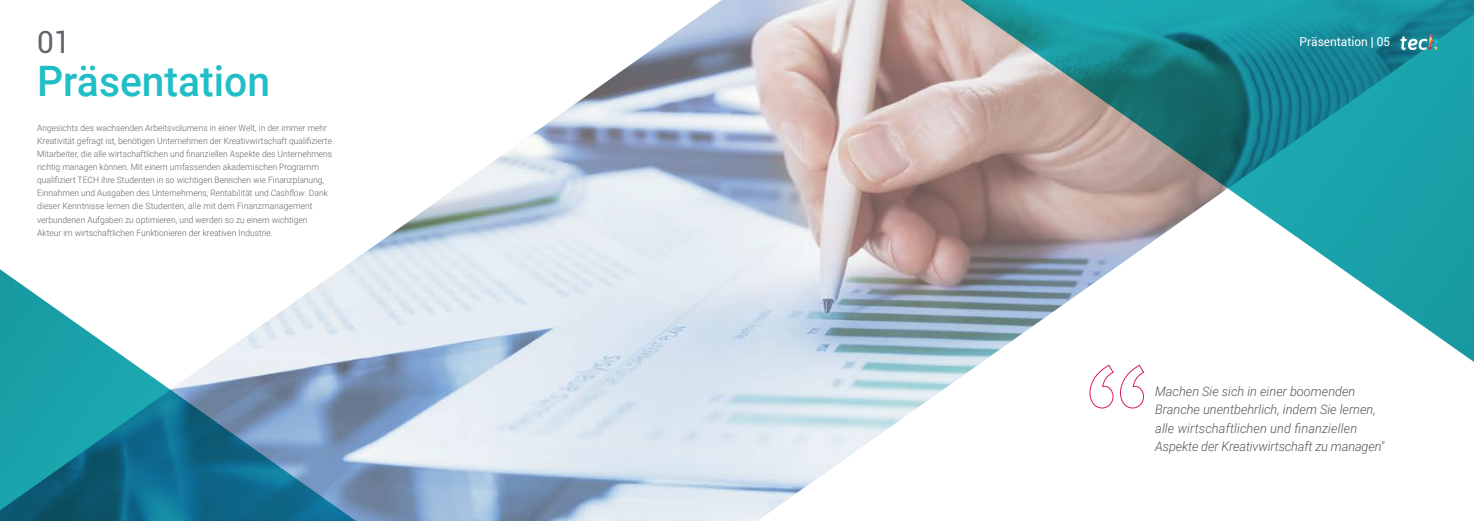
<style>
.page{position:relative;width:1474px;height:521px;background:#fff}
.page>*{position:absolute;margin:0;border:0;box-sizing:border-box;transform-origin:0 0}
.t1{font:500 42px "Roboto";color:#20bec6}
.t2{font:30.62px "Roboto";color:#61646a}
.t3{font:italic 300 13.12px/18.4px "Roboto";color:#52555b}
.t4{font:12.25px "Roboto";color:#fff}
.t5{font:300 8.75px/13.1px "Roboto";color:#61646a}
.s1{font-style:italic}
</style>
<div class="page">
<img style="left:354px;top:0;width:791px;height:521px">
<svg style="left:0;top:260px;width:373px;height:261px"></svg>
<svg style="left:943px;top:0;width:530px;height:371px"></svg>
<svg style="left:1089px;top:364px;width:55px;height:45px"></svg>
<svg style="left:1400px;top:34px;width:38px;height:17px"></svg>
<h2 class="t2" style="left:37px;top:21px;width:35px">01</h2>
<h3 class="t4" style="left:1299px;top:33px;width:92px">Präsentation | 05</h3>
<h1 class="t1" style="left:37px;top:52px;width:234px">Präsentation</h1>
<p class="t5" style="left:37px;top:121px;width:296px">Angesichts des wachsenden Arbeitsvolumens in einer Welt, in der immer mehr Kreativität gefragt ist, benötigen Unternehmen der Kreativwirtschaft qualifizierte Mitarbeiter, die alle wirtschaftlichen und finanziellen Aspekte des Unternehmens richtig managen können. Mit einem umfassenden akademischen Programm qualifiziert TECH ihre Studenten in so wichtigen Bereichen wie Finanzplanung, Einnahmen und Ausgaben des Unternehmens, Rentabilität und <span class="s1">Cashflow</span>. Dank dieser Kenntnisse lernen die Studenten, alle mit dem Finanzmanagement verbundenen Aufgaben zu optimieren, und werden so zu einem wichtigen Akteur im wirtschaftlichen Funktionieren der kreativen Industrie.</p>
<h3 class="t3" style="left:1155px;top:382px;width:231px">Machen Sie sich in einer boomenden Branche unentbehrlich, indem Sie lernen, alle wirtschaftlichen und finanziellen Aspekte der Kreativwirtschaft zu managen"</h3>
</div>
